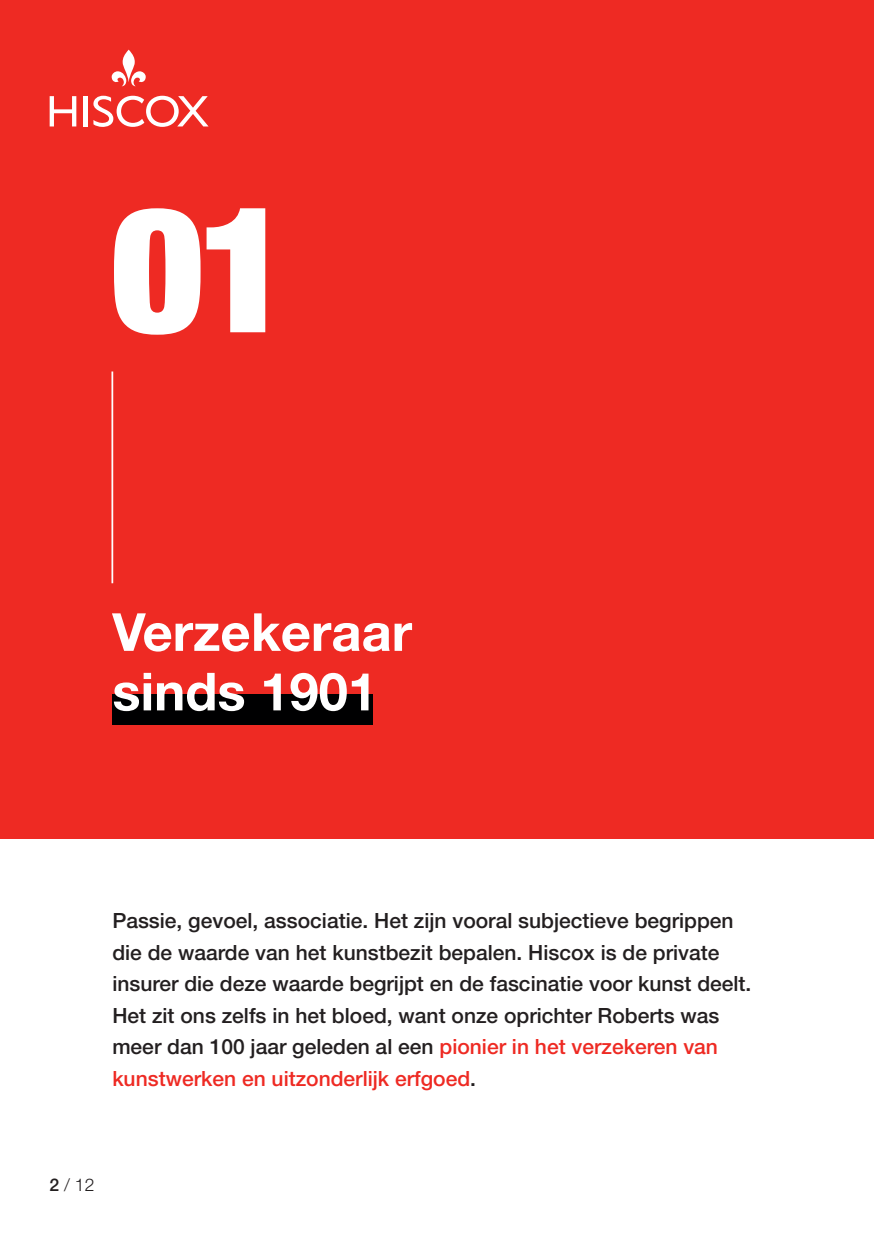
<style>
.page{position:relative;width:874px;height:1241px;background:#fff}
.page>*{position:absolute;margin:0;border:0;box-sizing:border-box;transform-origin:0 0}
.t1{font:900 condensed 175px "Helvetica Neue LT Std";color:#fff}
.t2{font:700 52.5px/59.5px "Helvetica Neue LT Std";color:#fff}
.t3{font:500 21px/31.5px "Helvetica Neue LT Std";color:#231f20}
.t4{font:300 17.5px "Helvetica Neue LT Std";color:#231f20}
.s1{color:#ee2a23}
.s2{font-weight:500}
</style>
<div class="page">
<div style="left:0;top:0;width:873px;height:838px;background:#ee2a23"></div>
<div style="left:112px;top:694px;width:260px;height:30px;background:#000001"></div>
<hr style="left:111px;top:371px;width:2px;height:212px;background:#fff">
<svg style="left:112px;top:50px;width:34px;height:36px"></svg>
<hr style="left:83px;top:96px;width:4px;height:30px;background:#fff">
<svg style="left:50px;top:96px;width:26px;height:30px"></svg>
<svg style="left:93px;top:96px;width:115px;height:31px"></svg>
<h1 class="t1" style="left:112px;top:158px;width:179px">01</h1>
<h2 class="t2" style="left:112px;top:601px;width:301px">Verzekeraar sinds 1901</h2>
<p class="t3" style="left:112px;top:904px;width:640px">Passie, gevoel, associatie. Het zijn vooral subjectieve begrippen die de waarde van het kunstbezit bepalen. Hiscox is de private insurer die deze waarde begrijpt en de fascinatie voor kunst deelt.<br>Het zit ons zelfs in het bloed, want onze oprichter Roberts was meer dan 100 jaar geleden al een <span class="s1">pionier in het verzekeren van kunstwerken en uitzonderlijk erfgoed</span>.</p>
<p class="t4" style="left:50px;top:1173px;width:46px"><span class="s2">2</span> / 12</p>
</div>
